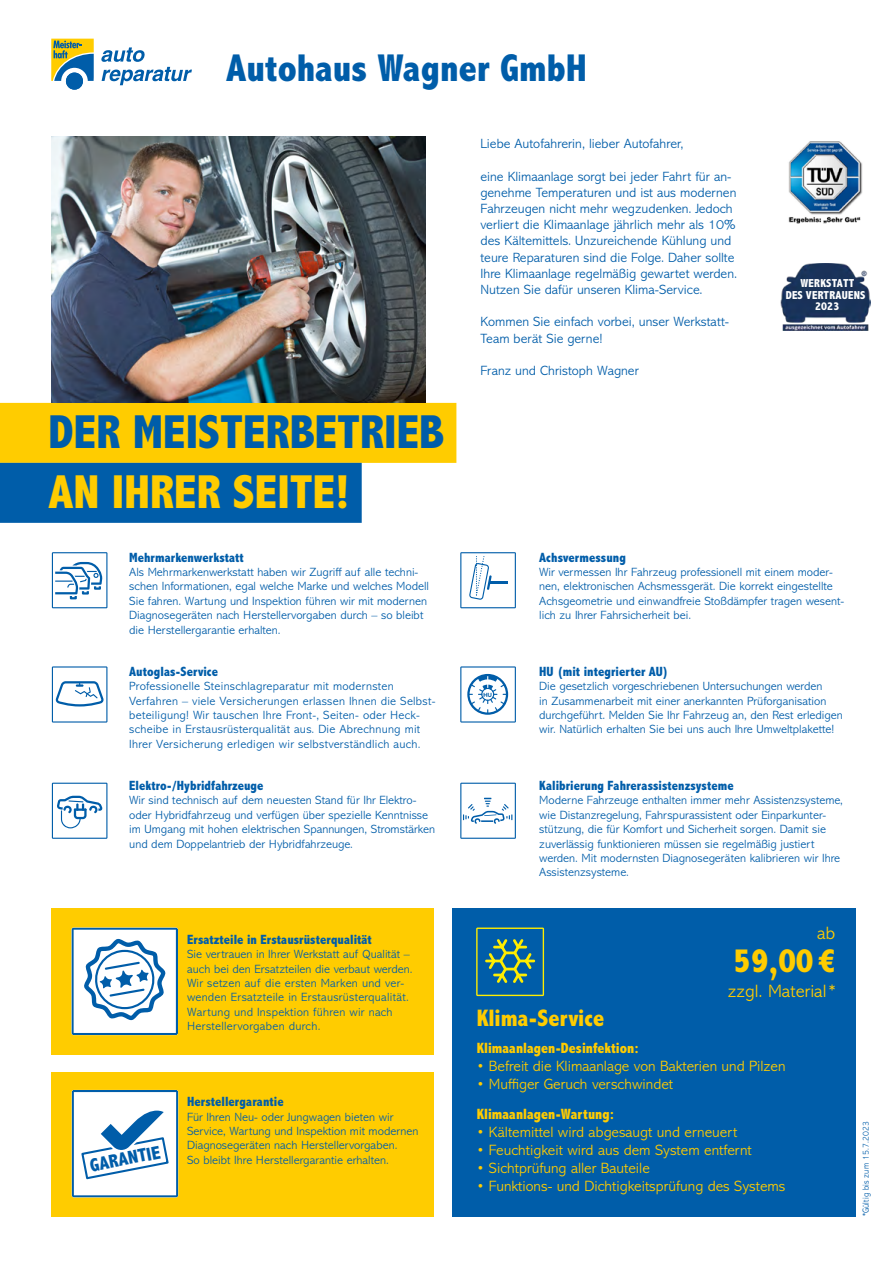
<style>
.page{position:relative;width:893px;height:1263px;background:#fff}
.page>*{position:absolute;margin:0;border:0;box-sizing:border-box;transform-origin:0 0}
.t1{font:800 condensed 48px "Abadi MT Pro";color:#005da9}
.t2{font:800 condensed 48px "Abadi MT Pro";color:#fc0}
.t3{font:800 condensed 39px "Abadi MT Pro";color:#005da9}
.t4{font:300 34.65px "Abadi MT Pro";letter-spacing:.01em;color:#005da9}
.t5{font:800 condensed 34.5px "Abadi MT Pro";color:#fc0}
.t6{font:300 33.75px/40.5px "Abadi MT Pro";letter-spacing:.01em;color:#005da9}
.t7{font:800 condensed 24px "Abadi MT Pro";color:#fc0}
.t8{font:800 condensed 18.9px "Abadi MT Pro";color:#005da9}
.t9{font:300 18.15px/21.8px "Abadi MT Pro";letter-spacing:.01em;color:#005da9}
.t10{font:300 18px "Abadi MT Pro";color:#fc0}
.t11{font:300 15px "Abadi MT Pro";color:#fc0}
.t12{font:800 condensed 15px "Abadi MT Pro";color:#fc0}
.t13{font:300 13.5px/16.2px "Abadi MT Pro";color:#005da9}
.t14{font:800 condensed 13.5px "Abadi MT Pro";color:#005da9}
.t15{font:300 12px/14.4px "Abadi MT Pro";color:#005da9}
.t16{font:300 12px/14.4px "Abadi MT Pro";letter-spacing:.02em;color:#005da9}
.t17{font:800 condensed 11.7px/11.7px "Abadi MT Pro";letter-spacing:.02em;color:#fff;text-align:center}
.t18{font:300 9.6px/9.6px "Abadi MT Pro";letter-spacing:.01em;color:#005da9}
.t19{font:300 9px "Abadi MT Pro";letter-spacing:.02em;color:#005da9;scale:.9 1}
.t20{font:700 5.85px "VAG Rounded LT Pro";color:#005da9}
</style>
<div class="page">
<div style="left:0;top:403px;width:456px;height:60px;background:#fc0"></div>
<div style="left:0;top:463px;width:362px;height:60px;background:#005da9"></div>
<svg style="left:51px;top:39px;width:43px;height:51px"></svg>
<svg style="left:101px;top:47px;width:91px;height:38px"></svg>
<img style="left:51px;top:136px;width:374px;height:267px">
<img style="left:788px;top:141px;width:75px;height:82px">
<svg style="left:52px;top:552px;width:55px;height:56px"></svg>
<svg style="left:460px;top:552px;width:56px;height:56px"></svg>
<svg style="left:52px;top:666px;width:55px;height:56px"></svg>
<svg style="left:460px;top:666px;width:56px;height:56px"></svg>
<svg style="left:52px;top:783px;width:55px;height:56px"></svg>
<svg style="left:460px;top:783px;width:56px;height:56px"></svg>
<div style="left:452px;top:908px;width:404px;height:308px;background:#005da9"></div>
<div style="left:51px;top:908px;width:383px;height:146px;background:#fc0"></div>
<div style="left:51px;top:1072px;width:383px;height:144px;background:#fc0"></div>
<svg style="left:71px;top:927px;width:107px;height:108px;background:#c1d7e8"></svg>
<svg style="left:72px;top:1090px;width:106px;height:107px;background:#cfe1ef"></svg>
<svg style="left:476px;top:927px;width:68px;height:69px"></svg>
<img style="left:781px;top:263px;width:89px;height:67px">
<h2 class="t3" style="left:226px;top:46px;width:363px">Autohaus Wagner GmbH</h2>
<h1 class="t1" style="left:48px;top:405px;width:397px">DER MEISTERBETRIEB</h1>
<h1 class="t2" style="left:48px;top:465px;width:303px">AN IHRER SEITE!</h1>
<p class="t13" style="left:480px;top:136px;width:204px">Liebe Autofahrerin, lieber Autofahrer,</p>
<p class="t13" style="left:480px;top:168px;width:258px">eine Klimaanlage sorgt bei jeder Fahrt für an&shy;genehme Temperaturen und ist aus modernen Fahrzeugen nicht mehr wegzudenken. Jedoch verliert die Klimaanlage jährlich mehr als 10% des Kältemittels. Unzureichende Kühlung und teure Reparaturen sind die Folge. Daher sollte Ihre Klimaanlage regelmäßig gewartet werden.<br>Nutzen Sie dafür unseren Klima-Service.</p>
<p class="t13" style="left:480px;top:314px;width:250px">Kommen Sie einfach vorbei, unser Werkstatt-<br>Team berät Sie gerne!</p>
<p class="t13" style="left:480px;top:363px;width:160px">Franz und Christoph Wagner</p>
<p class="t17" style="left:786px;top:278px;width:81px">WERKSTATT<br>DES VERTRAUENS<br>2023</p>
<p class="t14" style="left:129px;top:550px;width:116px">Mehrmarkenwerkstatt</p>
<p class="t15" style="left:129px;top:565px;width:301px">Als Mehrmarkenwerkstatt haben wir Zugriff auf alle techni&shy;schen Informationen, egal welche Marke und welches Modell Sie fahren. Wartung und Inspektion führen wir mit modernen Diagnosegeräten nach Herstellervorgaben durch – so bleibt die Herstellergarantie erhalten.</p>
<p class="t14" style="left:539px;top:550px;width:88px">Achsvermessung</p>
<p class="t15" style="left:539px;top:565px;width:306px">Wir vermessen Ihr Fahrzeug professionell mit einem moder&shy;nen, elektronischen Achsmessgerät. Die korrekt eingestellte Achsgeometrie und einwandfreie Stoßdämpfer tragen wesent&shy;lich zu Ihrer Fahrsicherheit bei.</p>
<h3 class="t9" style="left:122px;top:558px;width:102px">Mehrmarken&shy;werkstatt</h3>
<h3 class="t9" style="left:531px;top:558px;width:93px">Achs&shy;vermessung</h3>
<p class="t14" style="left:129px;top:664px;width:90px">Autoglas-Service</p>
<p class="t16" style="left:129px;top:679px;width:308px">Professionelle Steinschlagreparatur mit modernsten Verfahren – viele Versicherungen erlassen Ihnen die Selbst&shy;beteiligung! Wir tauschen Ihre Front-, Seiten- oder Heck&shy;scheibe in Erstausrüsterqualität aus. Die Abrechnung mit Ihrer Versicherung erledigen wir selbstverständlich auch.</p>
<h3 class="t9" style="left:122px;top:672px;width:73px">Autoglas-<br>Service</h3>
<p class="t20" style="left:484px;top:691px;width:10px">HU</p>
<p class="t14" style="left:539px;top:664px;width:131px">HU (mit integrierter AU)</p>
<p class="t15" style="left:539px;top:679px;width:305px">Die gesetzlich vorgeschriebenen Untersuchungen werden<br>in Zusammenarbeit mit einer anerkannten Prüforganisation durchgeführt. Melden Sie Ihr Fahrzeug an, den Rest erledigen wir. Natürlich erhalten Sie bei uns auch Ihre Umweltplakette!</p>
<h3 class="t9" style="left:531px;top:669px;width:96px">HU (mit AU)</h3>
<p class="t18" style="left:531px;top:699px;width:77px">mit autorisierten<br>Prüforganisationen</p>
<p class="t14" style="left:129px;top:778px;width:136px">Elektro-/Hybridfahrzeuge</p>
<p class="t15" style="left:129px;top:793px;width:307px">Wir sind technisch auf dem neuesten Stand für Ihr Elektro&shy;oder Hybridfahrzeug und verfügen über spezielle Kenntnisse im Umgang mit hohen elektrischen Spannungen, Stromstärken und dem Doppelantrieb der Hybridfahrzeuge.</p>
<p class="t14" style="left:539px;top:778px;width:196px">Kalibrierung Fahrerassistenzsysteme</p>
<p class="t15" style="left:539px;top:793px;width:305px">Moderne Fahrzeuge enthalten immer mehr Assistenzsysteme, wie Distanzregelung, Fahrspurassistent oder Einparkunter&shy;stützung, die für Komfort und Sicherheit sorgen. Damit sie zuverlässig funktionieren müssen sie regelmäßig justiert werden. Mit modernsten Diagnosegeräten kalibrieren wir Ihre Assistenzsysteme.</p>
<h3 class="t9" style="left:122px;top:789px;width:123px">Elektro-/Hybrid&shy;fahrzeuge</h3>
<h3 class="t9" style="left:531px;top:789px;width:125px">Fahrerassistenz&shy;systeme</h3>
<h3 class="t10" style="left:817px;top:923px;width:20px">ab</h3>
<h3 class="t5" style="left:733px;top:941px;width:104px">59,00€</h3>
<h3 class="t10" style="left:728px;top:981px;width:109px">zzgl. Material*</h3>
<p class="t14" style="left:187px;top:932px;width:186px">Ersatzteile in Erstausrüsterqualität</p>
<p class="t16" style="left:187px;top:947px;width:227px">Sie vertrauen in Ihrer Werkstatt auf Qualität – auch bei den Ersatzteilen die verbaut werden.<br>Wir setzen auf die ersten Marken und ver&shy;wenden Ersatzteile in Erstausrüsterqualität.<br>Wartung und Inspektion führen wir nach Herstellervorgaben durch.</p>
<h3 class="t6" style="left:207px;top:940px;width:289px">Ersatzteile in<br>Erstausrüsterqualität</h3>
<h3 class="t7" style="left:477px;top:1005px;width:129px">Klima-Service</h3>
<p class="t12" style="left:477px;top:1039px;width:163px">Klimaanlagen-Desinfektion:</p>
<p class="t11" style="left:477px;top:1057px;width:310px">• Befreit die Klimaanlage von Bakterien und Pilzen</p>
<p class="t11" style="left:477px;top:1075px;width:198px">• Muffiger Geruch verschwindet</p>
<p class="t12" style="left:477px;top:1105px;width:139px">Klimaanlagen-Wartung:</p>
<p class="t11" style="left:477px;top:1123px;width:262px">• Kältemittel wird abgesaugt und erneuert</p>
<p class="t11" style="left:477px;top:1141px;width:276px">• Feuchtigkeit wird aus dem System entfernt</p>
<p class="t11" style="left:477px;top:1159px;width:174px">• Sichtprüfung aller Bauteile</p>
<p class="t11" style="left:477px;top:1177px;width:310px">• Funktions- und Dichtigkeitsprüfung des Systems</p>
<p class="t14" style="left:187px;top:1094px;width:98px">Herstellergarantie</p>
<p class="t15" style="left:187px;top:1110px;width:233px">Für Ihren Neu- oder Jungwagen bieten wir Service, Wartung und Inspektion mit modernen Diagnosegeräten nach Herstellervorgaben.<br>So bleibt Ihre Herstellergarantie erhalten.</p>
<h3 class="t4" style="left:207px;top:1103px;width:153px">Hersteller-</h3>
<h3 class="t8" style="left:88px;top:1155px;width:73px;rotate:-11deg">GARANTIE</h3>
<h3 class="t4" style="left:207px;top:1144px;width:119px">garantie</h3>
<p class="t19" style="left:861px;top:1216px;width:107px;rotate:-90deg">*Gültig bis zum 15.7.2023</p>
</div>
